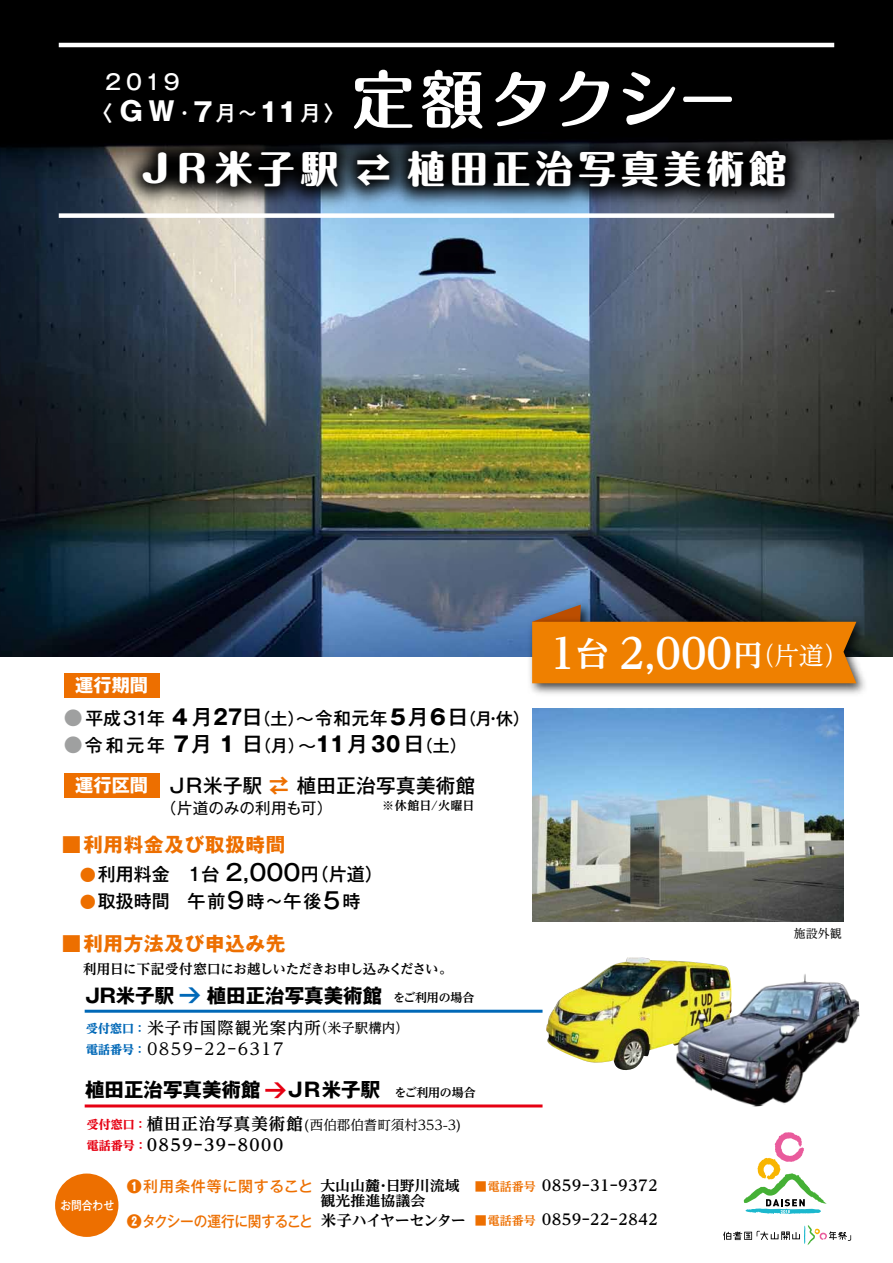
<style>
.page{position:relative;width:893px;height:1263px;background:#fff}
.page>*{position:absolute;margin:0;border:0;box-sizing:border-box;transform-origin:0 0}
.t1{font:700 63px "Maru Fo Pro";letter-spacing:.01em;color:#fff}
.t2{font:700 41.55px "UD Reimin Pr 6";color:#fff}
.t3{font:800 37.5px "Maru Fo Pro";letter-spacing:.14em;color:#fff}
.t4{font:800 37.5px "Maru Fo Pro";letter-spacing:.14em;color:#fff;scale:1.15 1}
.t5{font:700 33.15px "UD Reimin Pr 6";color:#fff}
.t6{font:700 26.25px "Gothic MB101 Pr 6";color:#fff}
.t7{font:24.9px "UD Reimin Pr 6";color:#fff}
.t8{font:500 22.5px "Gothic MB101 Pr 6";color:#000}
.t9{font:22.5px "Pointers";color:#e60012}
.t10{font:22.5px "Pointers";color:#0068b7}
.t11{font:700 21px "Gothic MB101 Pr 6";color:#000}
.t12{font:500 21px "Gothic MB101 Pr 6";color:#fff}
.t13{font:500 21px "Gothic MB101 Pr 6";color:#fff;scale:1.25 1}
.t14{font:700 19.5px "Gothic MB101 Pr 6";color:#000}
.t15{font:700 19.5px "Gothic MB101 Pr 6";letter-spacing:.04em;color:#ed6f00}
.t16{font:500 19.5px "Gothic MB101 Pr 6";letter-spacing:.02em;color:#000}
.t17{font:700 18.15px "Gothic MB101 Pr 6";color:#fff}
.t18{font:500 18px "Gothic MB101 Pr 6";color:#000}
.t19{font:500 17.85px "Gothic MB101 Pr 6";letter-spacing:.05em;color:#000}
.t20{font:500 16.8px "Gothic MB101 Pr 6";color:#000}
.t21{font:500 16.5px/21px "UD Reimin Pr 6";letter-spacing:.05em;color:#000}
.t22{font:700 16.5px/21px "UD Reimin Pr 6";letter-spacing:.06em;color:#000}
.t23{font:15.6px "Gothic MB101 Pr 6";color:#000}
.t24{font:500 15px "Gothic MB101 Pr 6";letter-spacing:-.02em;color:#ed6f00;scale:.91 1}
.t25{font:500 15px "Gothic MB101 Pr 6";letter-spacing:.05em;color:#ed6f00}
.t26{font:700 15px "UD Reimin Pr 6";letter-spacing:-.335em;color:#000}
.t27{font:700 15px "UD Reimin Pr 6";letter-spacing:.05em;color:#000}
.t28{font:700 15px "UD Reimin Pr 6";letter-spacing:-.045em;color:#000}
.t29{font:700 14.25px/15px "UD Reimin Pr 6";color:#000;scale:1.05 1}
.t30{font:700 13.5px "UD Reimin Pr 6";letter-spacing:-.02em;color:#000}
.t31{font:13.5px "UD Reimin Pr 6";color:#000}
.t32{font:500 13.5px "UD Reimin Pr 6";color:#000}
.t33{font:700 12px "UD Reimin Pr 6";letter-spacing:-.015em;color:#000}
.t34{font:700 12px "UD Reimin Pr 6";color:#ed6f00}
.t35{font:800 12px/21px "UD Reimin Pr 6";color:#e60012}
.t36{font:800 12px/21px "UD Reimin Pr 6";color:#0068b7}
.t37{font:500 12px "Gothic MB101 Pr 6";letter-spacing:-.01em;color:#fff;scale:.9 1}
.t38{font:12px "UD Reimin Pr 6";color:#000}
.s1{font-family:"Koz Go Pro";font-size:34.5px}
.s2{font-size:37.35px}
.s3{font-weight:700;font-size:29.1px}
.s4{font-size:18.9px;color:#9fa0a0}
.s5{font-weight:500}
.s6{font-size:16.8px}
.s7{font-size:21px}
.s8{font-size:15.75px}
.s9{font-family:"Koz Go Pr 6 N";font-weight:800;color:#ed6f00}
.s10{font-size:16.2px;color:#ed6f00}
.s11{font-weight:700}
.s12{font-weight:800}
</style>
<div class="page">
<img style="left:0;top:0;width:893px;height:656px">
<img style="left:283px;top:0;width:526px;height:279px">
<img style="left:40px;top:38px;width:360px;height:173px">
<img style="left:45px;top:12px;width:196px;height:169px">
<img style="left:74px;top:82px;width:265px;height:174px">
<img style="left:339px;top:82px;width:517px;height:174px">
<hr style="left:59px;top:43px;width:775px;height:4px;background:#fff">
<div style="left:59px;top:213px;width:775px;height:5px;background:#fff"></div>
<img style="left:524px;top:596px;width:73px;height:18px">
<img style="left:524px;top:614px;width:349px;height:80px">
<svg style="left:532px;top:605px;width:324px;height:78px"></svg>
<img style="left:546px;top:957px;width:183px;height:113px">
<img style="left:672px;top:971px;width:188px;height:136px">
<div style="left:64px;top:773px;width:96px;height:24px;background:#ed6f00"></div>
<div style="left:64px;top:673px;width:96px;height:25px;background:#ed6f00"></div>
<hr style="left:85px;top:1104px;width:457px;height:3px;background:#e60012">
<hr style="left:85px;top:1010px;width:457px;height:3px;background:#0068b7">
<img style="left:532px;top:708px;width:311px;height:213px">
<img style="left:288px;top:85px;width:171px;height:185px">
<svg style="left:723px;top:1225px;width:128px;height:20px"></svg>
<svg style="left:744px;top:1132px;width:82px;height:82px"></svg>
<div style="left:55px;top:1173px;width:63px;height:64px;background:#ed6f00;border-radius:50%"></div>
<h3 class="t12" style="left:105px;top:65px;width:76px">2019</h3>
<h1 class="t1" style="left:352px;top:49px;width:385px">定額タクシー</h1>
<h3 class="t6" style="left:118px;top:89px;width:58px">ＧＷ</h3>
<h3 class="t6" style="left:193px;top:90px;width:21px">7</h3>
<h3 class="t6" style="left:259px;top:90px;width:40px">11</h3>
<h3 class="t13" style="left:87px;top:95px;width:22px">〈</h3>
<h3 class="t12" style="left:300px;top:95px;width:51px">月〉</h3>
<h3 class="t12" style="left:216px;top:95px;width:44px">月～</h3>
<h3 class="t12" style="left:174px;top:95px;width:22px">・</h3>
<h3 class="t4" style="left:141px;top:139px;width:173px">JR米子駅</h3>
<h3 class="t3" style="left:356px;top:139px;width:432px"><span class="s1">⇄</span> 植田正治写真美術館</h3>
<h3 class="t17" style="left:75px;top:670px;width:74px">運行期間</h3>
<h2 class="t2" style="left:550px;top:619px;width:27px">1</h2>
<h3 class="t5" style="left:576px;top:627px;width:35px">台</h3>
<h2 class="t2" style="left:619px;top:619px;width:114px">2<span class="s2">,</span>000</h2>
<h3 class="t7" style="left:734px;top:635px;width:116px">（<span class="s3">円</span>片道(</h3>
<h3 class="t19" style="left:64px;top:704px;width:88px"><span class="s4">●</span> 平成３１</h3>
<h3 class="t19" style="left:147px;top:704px;width:19px">年</h3>
<h3 class="t11" style="left:169px;top:700px;width:77px">４<span class="s5">月</span>２７</h3>
<h3 class="t11" style="left:387px;top:700px;width:62px">５<span class="s5">月</span>６</h3>
<h3 class="t19" style="left:242px;top:704px;width:147px"><span class="s6">（</span><span class="s7">日</span><span class="s6">土）</span><span class="s8">～</span>令和元年</h3>
<p class="t20" style="left:448px;top:704px;width:56px">（<span class="s7">日</span> ・月</p>
<p class="t20" style="left:496px;top:704px;width:35px">休(</p>
<h3 class="t19" style="left:64px;top:731px;width:103px"><span class="s4">●</span>令和元年</h3>
<h3 class="t11" style="left:171px;top:727px;width:68px">７<span class="s5">月</span>１</h3>
<h3 class="t11" style="left:312px;top:727px;width:113px">１１<span class="s5">月</span>３０<span class="s5">日</span></h3>
<p class="t20" style="left:242px;top:731px;width:77px">（<span class="s7">日</span>月）<span class="s8">～</span></p>
<p class="t20" style="left:416px;top:731px;width:52px">（土(</p>
<h3 class="t17" style="left:75px;top:770px;width:74px">運行区間</h3>
<h3 class="t16" style="left:169px;top:769px;width:307px">JR米子駅 <span class="s9">⇄</span> 植田正治写真美術館</h3>
<p class="t23" style="left:161px;top:795px;width:173px">（片道のみの利用も可(</p>
<p class="t33" style="left:382px;top:796px;width:94px">※休館日/火曜日</p>
<h3 class="t15" style="left:62px;top:828px;width:225px">■利用料金及び取扱時間</h3>
<h3 class="t18" style="left:80px;top:859px;width:91px"><span class="s10">●</span>利用料金</h3>
<h3 class="t18" style="left:80px;top:886px;width:91px"><span class="s10">●</span>取扱時間</h3>
<h3 class="t8" style="left:225px;top:854px;width:77px">2,000</h3>
<h3 class="t18" style="left:301px;top:859px;width:84px">（円片道(</h3>
<h3 class="t18" style="left:185px;top:859px;width:35px">１台</h3>
<h3 class="t8" style="left:225px;top:882px;width:24px">９</h3>
<h3 class="t8" style="left:320px;top:882px;width:24px">５</h3>
<h3 class="t18" style="left:247px;top:886px;width:76px">時～午後</h3>
<h3 class="t18" style="left:188px;top:886px;width:39px">午前</h3>
<h3 class="t18" style="left:342px;top:886px;width:19px">時</h3>
<h3 class="t15" style="left:62px;top:928px;width:225px">■利用方法及び申込み先</h3>
<p class="t30" style="left:83px;top:957px;width:371px">利用日に下記受付窓口にお越しいただきお申し込みください。</p>
<h3 class="t14" style="left:207px;top:979px;width:177px">植田正治写真美術館</h3>
<h3 class="t14" style="left:85px;top:979px;width:91px">JR米子駅</h3>
<h3 class="t10" style="left:180px;top:984px;width:25px">1</h3>
<p class="t33" style="left:393px;top:988px;width:83px">をご利用の場合</p>
<p class="t21" style="left:144px;top:1017px;width:178px">米子市国際観光案内所<br>０８５９‒２２‒６３１７</p>
<p class="t36" style="left:86px;top:1017px;width:61px">受付窓口：電話番号：</p>
<p class="t32" style="left:314px;top:1017px;width:96px">（米子駅構内(</p>
<h3 class="t14" style="left:85px;top:1074px;width:177px">植田正治写真美術館</h3>
<h3 class="t14" style="left:288px;top:1074px;width:94px">JR米子駅</h3>
<h3 class="t9" style="left:266px;top:1079px;width:25px">1</h3>
<p class="t33" style="left:394px;top:1082px;width:83px">をご利用の場合</p>
<p class="t22" style="left:144px;top:1113px;width:161px">植田正治写真美術館<br>０８５９‒39‒8000</p>
<p class="t35" style="left:87px;top:1114px;width:61px">受付窓口：電話番号：</p>
<p class="t31" style="left:304px;top:1114px;width:159px"><span class="s11">(</span>西伯郡伯耆町須村353-3<span class="s11">(</span></p>
<p class="t37" style="left:61px;top:1195px;width:61px">お問合わせ</p>
<p class="t25" style="left:127px;top:1174px;width:188px"><span class="s12">❶</span>利用条件等に関すること</p>
<p class="t24" style="left:127px;top:1208px;width:206px"><span class="s12">❷</span>タクシーの運行に関すること</p>
<p class="t29" style="left:320px;top:1178px;width:134px">大山山麓日野川流域</p>
<p class="t29" style="left:320px;top:1178px;width:101px;text-indent:55px">・<br>観光推進協議会</p>
<p class="t28" style="left:321px;top:1208px;width:146px">米子ハイヤーセンター</p>
<p class="t26" style="left:539px;top:1173px;width:123px">０８５９‒３１ ‒９３７２</p>
<p class="t34" style="left:475px;top:1176px;width:62px">■電話番号</p>
<p class="t27" style="left:539px;top:1207px;width:120px">０８５９‒22‒2842</p>
<p class="t34" style="left:475px;top:1211px;width:62px">■電話番号</p>
<p class="t38" style="left:794px;top:923px;width:49px">施設外観</p>
</div>
